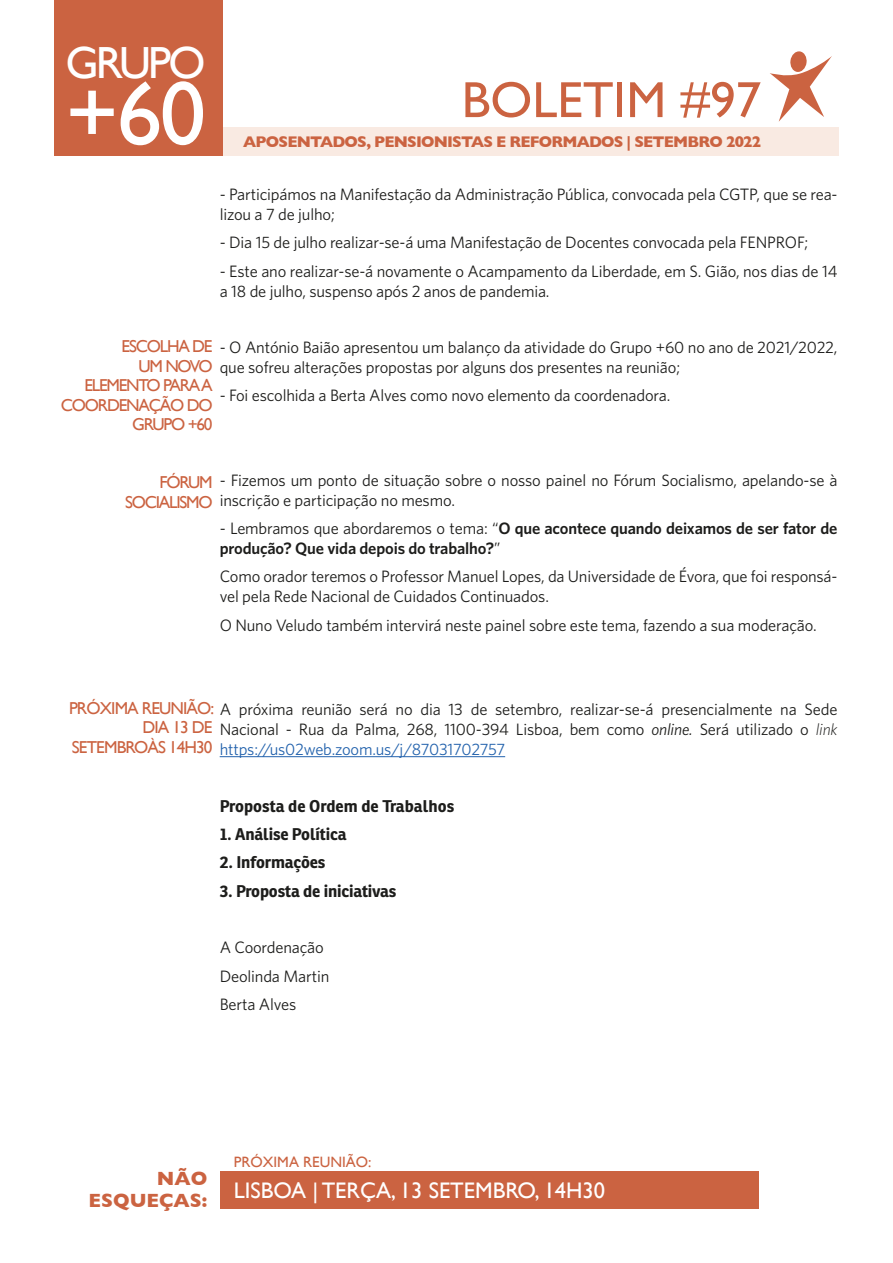
<style>
.page{position:relative;width:893px;height:1263px;background:#fff}
.page>*{position:absolute;margin:0;border:0;box-sizing:border-box;transform-origin:0 0}
.mais_um_intertitulo{font:91.5px "Gill Sans";color:#fff}
.t1{font:51px "Gill Sans";color:#cb6341}
.mais_um_intertitulo-2{font:45px "Gill Sans";letter-spacing:-.06em;color:#fff}
.mais_um_intertitulo-3{font:22.5px "Gill Sans";color:#fff}
.mais_um_intertitulo-4{font:700 19.5px/22.5px "Gill Sans";color:#cb6341;text-align:right}
.mais_um_intertitulo-5{font:17.25px/19.5px "Gill Sans";letter-spacing:-.07em;color:#cb6341;text-align:right}
.mais_um_intertitulo-6{font:17.25px/19.5px "Gill Sans";letter-spacing:-.05em;color:#cb6341;text-align:right}
.t2{font:16.5px/19.8px "Whitney";letter-spacing:-.01em;color:#1d1d1b}
.t3{font:600 16.5px/19.8px "Whitney";letter-spacing:-.01em;color:#1d1d1b}
.t4{font:700 16.5px "Ronnia";letter-spacing:-.01em;color:#1d1d1b}
.t5{font:700 15.75px "Gill Sans";letter-spacing:-.05em;color:#cb6341}
.mais_um_intertitulo-7{font:15px "Gill Sans";color:#cb6341}
.s1{font-family:"Gill Sans";font-size:17.25px;color:#cb6341}
.s2{font-weight:400}
.s3{font-style:italic}
.s4{font-weight:300;font-style:italic}
.s5{color:#2463ad}
</style>
<div class="page">
<div style="left:54px;top:128px;width:785px;height:28px;background:#f9eae2"></div>
<div style="left:54px;top:0;width:169px;height:155px;background:#cb6341"></div>
<div style="left:220px;top:1171px;width:538px;height:38px;background:#cb6341"></div>
<svg style="left:770px;top:51px;width:62px;height:71px"></svg>
<hr style="left:220px;top:756px;width:285px;height:1px;background:#2463ad">
<p class="mais_um_intertitulo-2" style="left:65px;top:36px;width:142px">GRUPO</p>
<p class="mais_um_intertitulo" style="left:65px;top:60px;width:142px">+60</p>
<p class="t1" style="left:462px;top:70px;width:301px">BOLETIM #97</p>
<p class="t5" style="left:243px;top:129px;width:519px">APOSENTADOS, PENSIONISTAS E REFORMADOS | SETEMBRO 2022</p>
<p class="t2" style="left:220px;top:184px;width:619px">- Participámos na Manifestação da Administração Pública, convocada pela CGTP, que se rea&shy;lizou a 7 de julho;</p>
<p class="t2" style="left:220px;top:232px;width:590px">- Dia 15 de julho realizar-se-á uma Manifestação de Docentes convocada pela FENPROF;</p>
<p class="t2" style="left:220px;top:261px;width:619px">- Este ano realizar-se-á novamente o Acampamento da Liberdade, em S. Gião, nos dias de 14 a 18 de julho, suspenso após 2 anos de pandemia.</p>
<p class="t2" style="left:138px;top:337px;width:701px;text-indent:-17px"><span class="s1">ESCOLHA DE</span> - O António Baião apresentou um balanço da atividade do Grupo +60 no ano de 2021/2022,<br><span class="s1">UM NOVO</span> que sofreu alterações propostas por alguns dos presentes na reunião;</p>
<p class="t2" style="left:220px;top:385px;width:452px">- Foi escolhida a Berta Alves como novo elemento da coordenadora.</p>
<p class="mais_um_intertitulo-5" style="left:61px;top:375px;width:153px">ELEMENTO PARA A<br>COORDENAÇÃO DO<br>GRUPO +60</p>
<p class="mais_um_intertitulo-5" style="left:160px;top:472px;width:55px">FÓRUM</p>
<p class="mais_um_intertitulo-5" style="left:125px;top:492px;width:89px">SOCIALISMO</p>
<p class="t2" style="left:220px;top:470px;width:619px">- Fizemos um ponto de situação sobre o nosso painel no Fórum Socialismo, apelando-se à inscrição e participação no mesmo.</p>
<p class="t3" style="left:220px;top:518px;width:619px"><span class="s2">- Lembramos que abordaremos o tema: “</span>O que acontece quando deixamos de ser fator de produção? Que vida depois do trabalho?<span class="s2">”</span></p>
<p class="t2" style="left:220px;top:566px;width:619px">Como orador teremos o Professor Manuel Lopes, da Universidade de Évora, que foi responsá&shy;vel pela Rede Nacional de Cuidados Continuados.</p>
<p class="t2" style="left:220px;top:614px;width:598px">O Nuno Veludo também intervirá neste painel sobre este tema, fazendo a sua moderação.</p>
<p class="mais_um_intertitulo-6" style="left:69px;top:698px;width:147px">PRÓXIMA REUNIÃO:<br>DIA 13 DE</p>
<p class="mais_um_intertitulo-6" style="left:72px;top:737px;width:142px">SETEMBROÀS 14H30</p>
<p class="t2" style="left:220px;top:699px;width:619px;text-align:justify">A próxima reunião será no dia 13 de setembro, realizar-se-á presencialmente na Sede Nacional - Rua da Palma, 268, 1100-394 Lisboa, bem como <span class="s3">online.</span> Será utilizado o <span class="s4">link </span><span class="s5">https://us02web.zoom.us/j/87031702757</span></p>
<p class="t4" style="left:220px;top:795px;width:236px">Proposta de Ordem de Trabalhos</p>
<p class="t4" style="left:220px;top:823px;width:128px">1. Análise Política</p>
<p class="t4" style="left:220px;top:852px;width:107px">2. Informações</p>
<p class="t4" style="left:220px;top:880px;width:178px">3. Proposta de iniciativas</p>
<p class="t2" style="left:220px;top:937px;width:106px">A Coordenação</p>
<p class="t2" style="left:220px;top:965px;width:111px">Deolinda Martin</p>
<p class="t2" style="left:220px;top:994px;width:78px">Berta Alves</p>
<p class="mais_um_intertitulo-4" style="left:89px;top:1167px;width:120px">NÃO<br>ESQUEÇAS:</p>
<p class="mais_um_intertitulo-7" style="left:234px;top:1153px;width:139px">PRÓXIMA REUNIÃO:</p>
<p class="mais_um_intertitulo-3" style="left:234px;top:1177px;width:373px">LISBOA | TERÇA, 13 SETEMBRO, 14H30</p>
</div>
